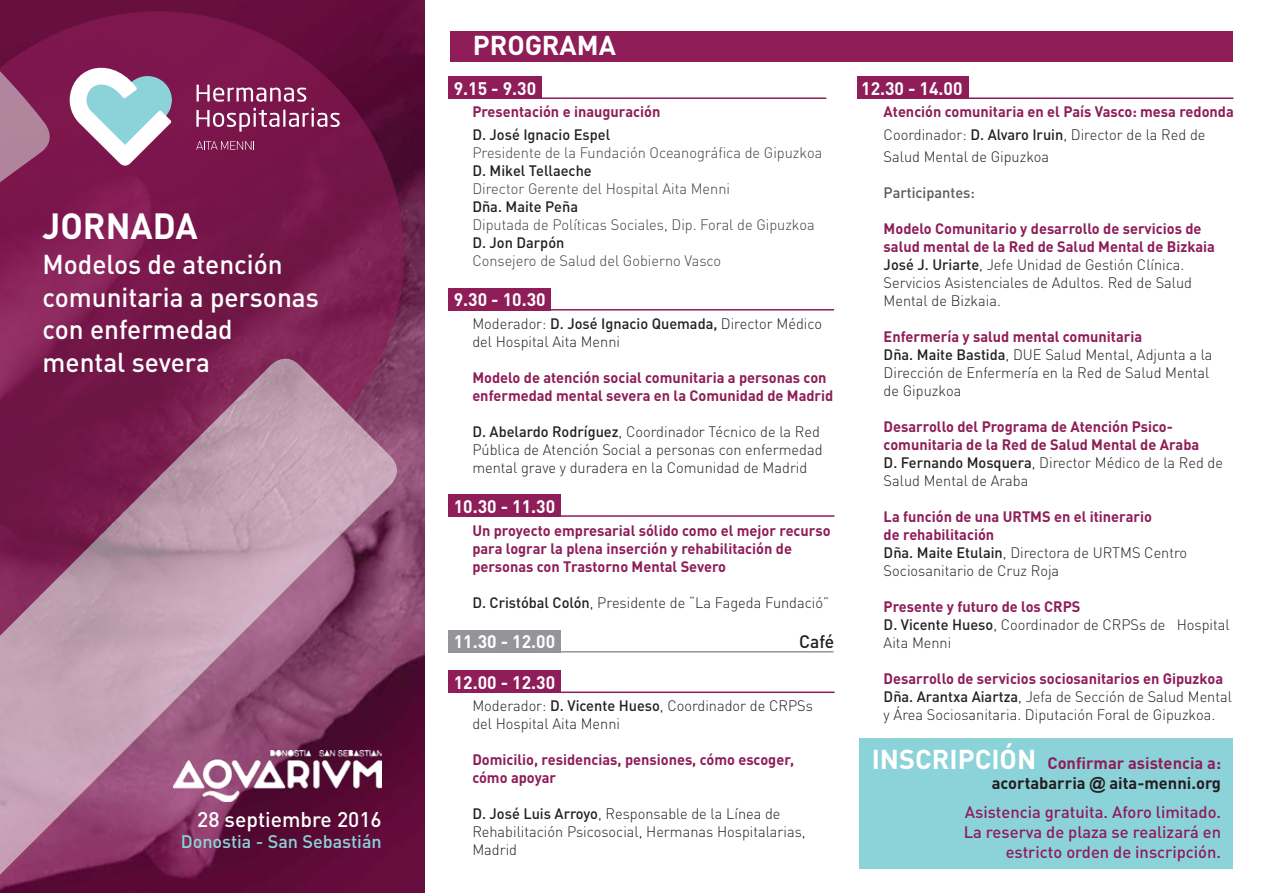
<style>
.page{position:relative;width:1263px;height:893px;background:#fff}
.page>*{position:absolute;margin:0;border:0;box-sizing:border-box;transform-origin:0 0}
.t1{font:700 36px "DIN Pro";color:#fff}
.t2{font:500 27px/32.4px "DIN Pro";color:#fff}
.t3{font:700 27px "DIN Pro";color:#fff}
.t4{font:500 21px "DIN Pro";color:#fff}
.t5{font:700 18px "DIN Pro";color:#fff}
.t6{font:500 18px "DIN Pro";color:#8cd3d9}
.t7{font:500 18px "DIN Pro";color:#231f20}
.t8{font:500 16.5px/19.8px "DIN Pro";color:#8e1d58;text-align:right}
.t9{font:700 16.5px/19.8px "DIN Pro";color:#231f20;text-align:right}
.t10{font:300 15px/18px "DIN Pro";color:#231f20}
.t11{font:700 15px/18px "DIN Pro";color:#8e1d58}
.t12{font:300 15px "DIN Pro";color:#414042}
.t13{font:500 15px "DIN Pro";color:#231f20}
.t14{font:500 15px "DIN Pro";color:#58595b}
.s1{font-weight:500}
.s2{font-weight:700;color:#8e1d58}
.s3{font-weight:500;color:#231f20}
.s4{font-weight:300;color:#231f20}
.s5{font-size:27px;color:#fff}
.s6{color:#8e1d58}
.s7{font-family:"Arial"}
</style>
<div class="page">
<img style="left:397px;top:0;width:27px;height:893px">
<div style="left:448px;top:76px;width:94px;height:23px;background:#8e1d58"></div>
<div style="left:448px;top:288px;width:103px;height:23px;background:#8e1d58"></div>
<div style="left:448px;top:494px;width:113px;height:23px;background:#8e1d58"></div>
<div style="left:448px;top:671px;width:113px;height:22px;background:#8e1d58"></div>
<div style="left:448px;top:630px;width:113px;height:23px;background:#939598"></div>
<div style="left:857px;top:76px;width:112px;height:23px;background:#8e1d58"></div>
<div style="left:860px;top:738px;width:373px;height:131px;background:#8cd3d9"></div>
<div style="left:451px;top:31px;width:782px;height:30px;background:#8e1d58"></div>
<svg style="left:0;top:0;width:397px;height:893px;background:#8b436b"></svg>
<svg style="left:196px;top:141px;width:59px;height:9px"></svg>
<svg style="left:70px;top:66px;width:102px;height:101px"></svg>
<svg style="left:197px;top:85px;width:109px;height:17px"></svg>
<svg style="left:196px;top:108px;width:144px;height:24px;background:#974a73"></svg>
<img style="left:173px;top:750px;width:209px;height:51px">
<hr style="left:542px;top:97px;width:284px;height:2px;background:#8e1d58">
<hr style="left:968px;top:97px;width:265px;height:2px;background:#8e1d58">
<hr style="left:551px;top:309px;width:283px;height:2px;background:#8e1d58">
<hr style="left:560px;top:515px;width:274px;height:2px;background:#8e1d58">
<hr style="left:560px;top:691px;width:275px;height:2px;background:#8e1d58">
<hr style="left:560px;top:651px;width:273px;height:1px;background:#939598">
<h1 class="t1" style="left:43px;top:202px;width:157px">JORNADA</h1>
<h2 class="t2" style="left:43px;top:247px;width:278px">Modelos de atención comunitaria a personas con enfermedad mental severa</h2>
<h3 class="t4" style="left:197px;top:805px;width:186px">28 septiembre 2016</h3>
<p class="t6" style="left:181px;top:829px;width:203px">Donostia - San Sebastián</p>
<h2 class="t3" style="left:473px;top:27px;width:145px">PROGRAMA</h2>
<p class="t5" style="left:454px;top:76px;width:84px">9.15 - 9.30</p>
<p class="t11" style="left:472px;top:102px;width:190px">Presentación e inauguración</p>
<p class="t13" style="left:472px;top:124px;width:139px">D. José Ignacio Espel</p>
<p class="t12" style="left:472px;top:142px;width:351px">Presidente de la Fundación Oceanográfica de Gipuzkoa</p>
<p class="t13" style="left:472px;top:160px;width:121px">D. Mikel Tellaeche</p>
<p class="t12" style="left:472px;top:178px;width:259px">Director Gerente del Hospital Aita Menni</p>
<p class="t13" style="left:472px;top:196px;width:107px">Dña. Maite Peña</p>
<p class="t12" style="left:472px;top:214px;width:344px">Diputada de Políticas Sociales, Dip. Foral de Gipuzkoa</p>
<p class="t13" style="left:472px;top:232px;width:94px">D. Jon Darpón</p>
<p class="t12" style="left:472px;top:250px;width:250px">Consejero de Salud del Gobierno Vasco</p>
<p class="t5" style="left:454px;top:288px;width:93px">9.30 - 10.30</p>
<p class="t10" style="left:472px;top:314px;width:351px">Moderador: <span class="s1">D. José Ignacio Quemada,</span> Director Médico del Hospital Aita Menni</p>
<p class="t11" style="left:472px;top:368px;width:362px">Modelo de atención social comunitaria a personas con enfermedad mental severa en la Comunidad de Madrid</p>
<p class="t10" style="left:472px;top:422px;width:352px"><span class="s1">D. Abelardo Rodríguez</span>, Coordinador Técnico de la Red<br>Pública de Atención Social a personas con enfermedad mental grave y duradera en la Comunidad de Madrid</p>
<p class="t5" style="left:454px;top:495px;width:103px">10.30 - 11.30</p>
<p class="t11" style="left:472px;top:521px;width:360px">Un proyecto empresarial sólido como el mejor recurso para lograr la plena inserción y rehabilitación de personas con Trastorno Mental Severo</p>
<p class="t10" style="left:472px;top:593px;width:358px"><span class="s1">D. Cristóbal Colón</span>, Presidente de “La Fageda Fundació”</p>
<p class="t5" style="left:454px;top:630px;width:103px">11.30 - 12.00</p>
<p class="t7" style="left:799px;top:630px;width:37px">Café</p>
<p class="t5" style="left:454px;top:670px;width:103px">12.00 - 12.30</p>
<p class="t10" style="left:472px;top:696px;width:342px">Moderador: <span class="s1">D. Vicente Hueso</span>, Coordinador de CRPSs del Hospital Aita Menni</p>
<p class="t11" style="left:472px;top:750px;width:323px">Domicilio, residencias, pensiones, cómo escoger, cómo apoyar</p>
<p class="t10" style="left:472px;top:804px;width:335px"><span class="s1">D. José Luis Arroyo</span>, Responsable de la Línea de<br>Rehabilitación Psicosocial, Hermanas Hospitalarias,<br>Madrid</p>
<p class="t5" style="left:861px;top:76px;width:103px">12.30 - 14.00</p>
<p class="t10" style="left:884px;top:100px;width:352px;line-height:22.5px"><span class="s2">Atención comunitaria en el País Vasco: mesa redonda<br></span>Coordinador: <span class="s1">D. Alvaro Iruin</span>, Director de la Red de<br>Salud Mental de Gipuzkoa</p>
<p class="t14" style="left:884px;top:183px;width:93px">Participantes:</p>
<p class="t10" style="left:884px;top:219px;width:333px"><span class="s2">Modelo Comunitario y desarrollo de servicios de salud mental de la Red de Salud Mental de Bizkaia </span><span class="s1">José J. Uriarte</span>, Jefe Unidad de Gestión Clínica.<br>Servicios Asistenciales de Adultos. Red de Salud Mental de Bizkaia.</p>
<p class="t10" style="left:884px;top:327px;width:330px"><span class="s2">Enfermería y salud mental comunitaria<br></span><span class="s1">Dña. Maite Bastida</span>, DUE Salud Mental, Adjunta a la Dirección de Enfermería en la Red de Salud Mental de Gipuzkoa</p>
<p class="t11" style="left:884px;top:417px;width:341px">Desarrollo del Programa de Atención Psico&shy;comunitaria de la Red de Salud Mental de Araba<br><span class="s3">D. Fernando Mosquera</span><span class="s4">, Director Médico de la Red de Salud Mental de Araba</span></p>
<p class="t11" style="left:884px;top:507px;width:305px">La función de una URTMS en el itinerario<br>de rehabilitación<br><span class="s3">Dña. Maite Etulain</span><span class="s4">, Directora de URTMS Centro Sociosanitario de Cruz Roja</span></p>
<p class="t10" style="left:884px;top:597px;width:347px"><span class="s2">Presente y futuro de los CRPS<br></span><span class="s1">D. Vicente Hueso</span>, Coordinador de CRPSs de Hospital<br>Aita Menni</p>
<p class="t10" style="left:884px;top:669px;width:350px"><span class="s2">Desarrollo de servicios sociosanitarios en Gipuzkoa<br></span><span class="s1">Dña. Arantxa Aiartza</span>, Jefa de Sección de Salud Mental y Área Sociosanitaria. Diputación Foral de Gipuzkoa.</p>
<p class="t9" style="left:872px;top:753px;width:351px"><span class="s5">INSCRIPCIÓN</span> <span class="s6">Confirmar asistencia a: </span>acortabarria <span class="s7">@</span> aita-menni.org</p>
<p class="t8" style="left:964px;top:802px;width:259px">Asistencia gratuita. Aforo limitado.<br>La reserva de plaza se realizará en estricto orden de inscripción.</p>
</div>
